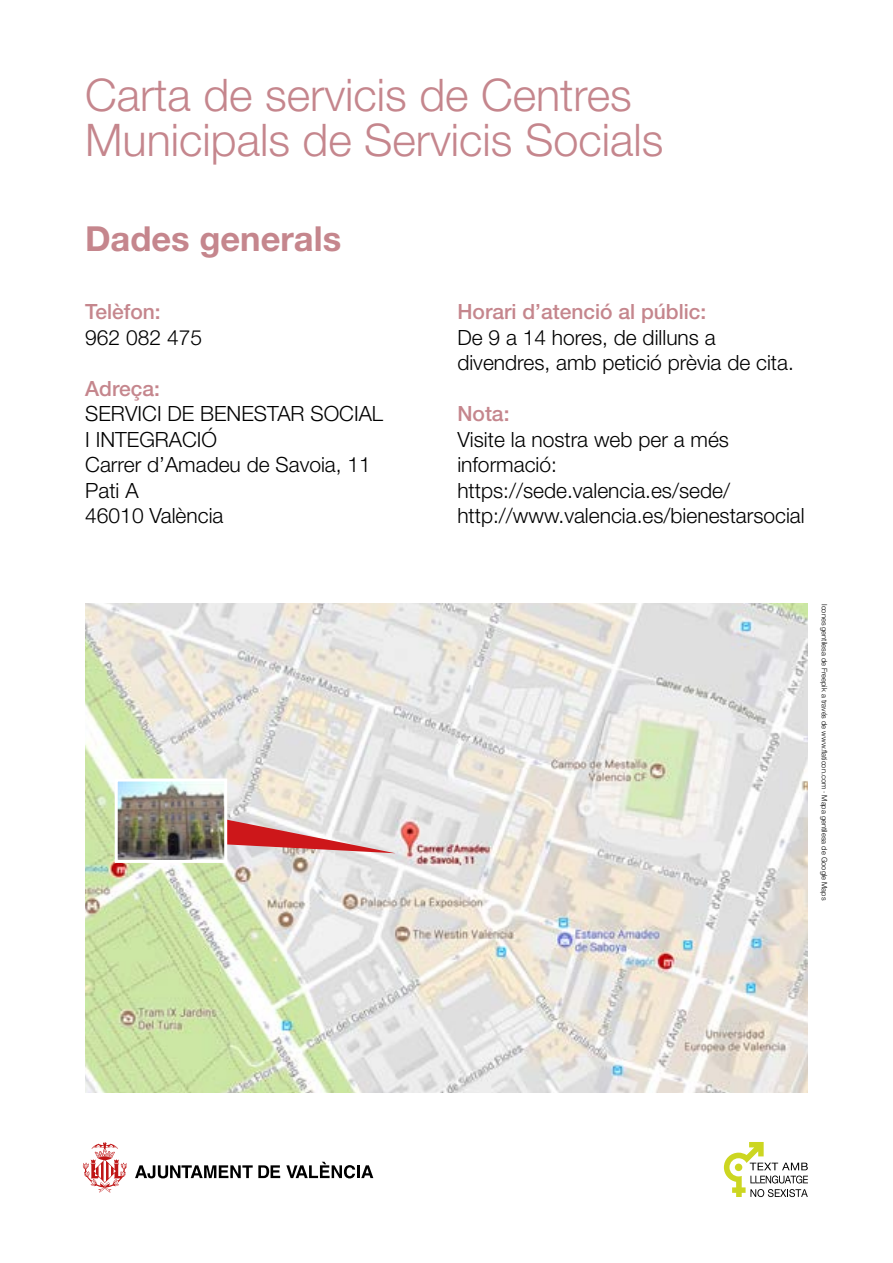
<style>
.page{position:relative;width:893px;height:1263px;background:#fff}
.page>*{position:absolute;margin:0;border:0;box-sizing:border-box;transform-origin:0 0}
.t1{font:300 45px/45px "Helvetica Neue LT Pro";color:#c5868d}
.t2{font:700 34.5px "Helvetica Neue LT Pro";color:#c5868d}
.t3{font:300 21px/25.5px "Helvetica Neue LT Pro";color:#000}
.t4{font:500 21px "Helvetica Neue LT Pro";color:#c5868d}
.t5{font:300 7.5px "Helvetica Neue LT Pro";color:#000}
</style>
<div class="page">
<svg style="left:83px;top:1142px;width:44px;height:50px"></svg>
<svg style="left:135px;top:1165px;width:145px;height:13px"></svg>
<svg style="left:286px;top:1162px;width:87px;height:16px"></svg>
<svg style="left:724px;top:1142px;width:84px;height:55px"></svg>
<img style="left:85px;top:604px;width:723px;height:489px">
<svg style="left:227px;top:813px;width:169px;height:40px;background:#dca4a4"></svg>
<img style="left:119px;top:782px;width:104px;height:77px">
<div style="left:115px;top:778px;width:112px;height:85px;border:3px solid #fff"></div>
<h1 class="t1" style="left:85px;top:71px;width:580px">Carta de servicis de Centres<br>Municipals de Servicis Socials</h1>
<h2 class="t2" style="left:85px;top:217px;width:258px">Dades generals</h2>
<p class="t4" style="left:85px;top:299px;width:77px">Telèfon:</p>
<p class="t3" style="left:85px;top:324px;width:118px">962 082 475</p>
<p class="t4" style="left:85px;top:376px;width:76px">Adreça:</p>
<p class="t3" style="left:85px;top:400px;width:299px">SERVICI DE BENESTAR SOCIAL<br>I INTEGRACIÓ<br>Carrer d’Amadeu de Savoia, 11<br>Pati A<br>46010 València</p>
<p class="t4" style="left:457px;top:299px;width:250px">Horari d’atenció al públic:</p>
<p class="t3" style="left:457px;top:324px;width:338px">De 9 a 14 hores, de dilluns a divendres, amb petició prèvia de cita.</p>
<p class="t4" style="left:457px;top:401px;width:54px">Nota:</p>
<p class="t3" style="left:457px;top:426px;width:349px">Visite la nostra web per a més informació: https://sede.valencia.es/sede/ http://www.valencia.es/bienestarsocial</p>
<p class="t5" style="left:829px;top:604px;width:298px;rotate:90deg">Icones gentilesa de Freepik a través de www.flaticon.com · Mapa gentilesa de Google Maps</p>
</div>
